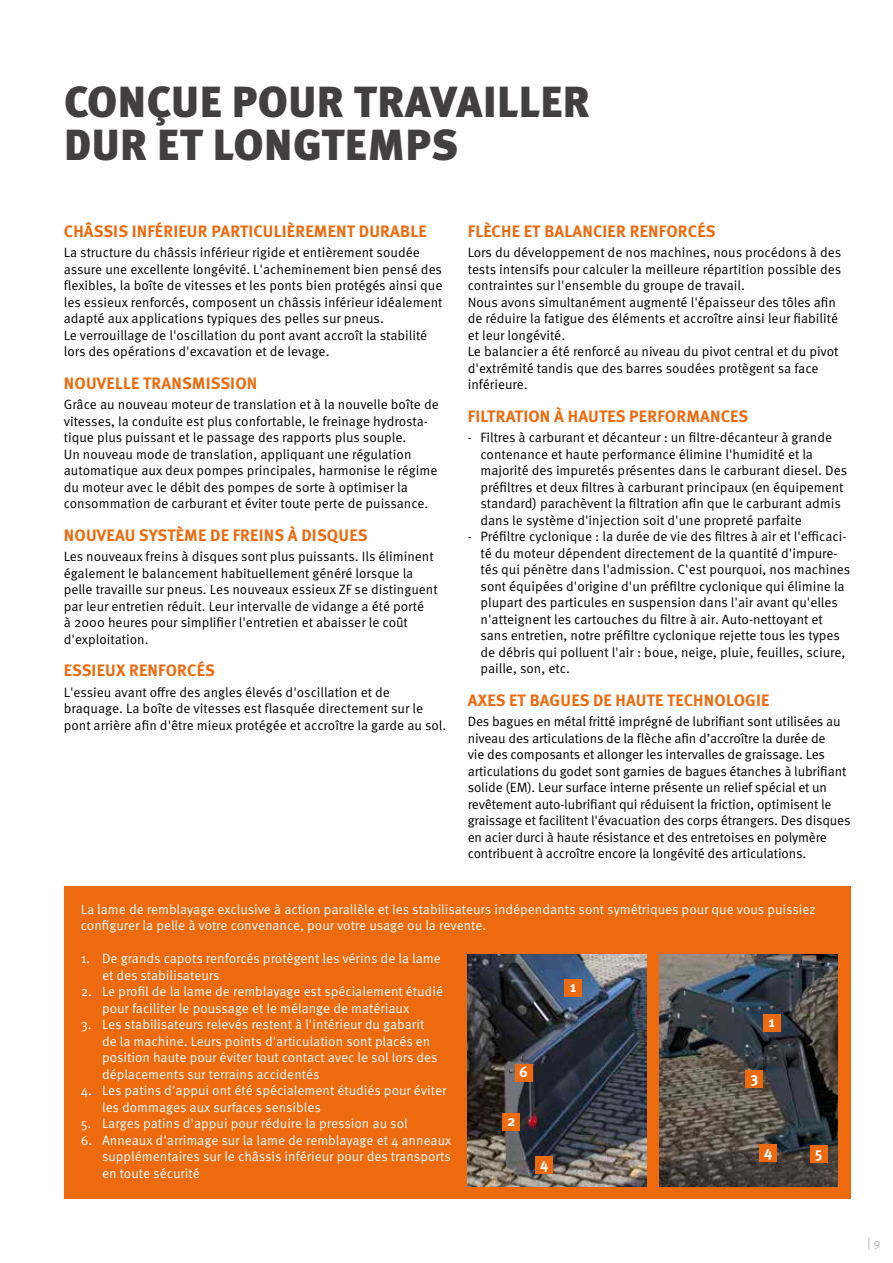
<style>
.page{position:relative;width:893px;height:1263px;background:#fff}
.page>*{position:absolute;margin:0;border:0;box-sizing:border-box;transform-origin:0 0}
.t1{font:900 43.5px/43.5px "Meta Pro";letter-spacing:.01em;color:#423f41}
.t2{font:700 16.5px "Meta Pro";letter-spacing:.01em;color:#ed6a0f}
.t3{font:700 15px "Meta Pro";color:#fff}
.t4{font:13.5px/16.5px "Meta Pro Norm";color:#000}
.t5{font:13.5px/16.5px "Meta Pro Norm";color:#fff}
.t6{font:12px "Meta Pro Norm";color:#b2b2b2}
</style>
<div class="page">
<div style="left:64px;top:887px;width:786px;height:312px;background:#ed6a0f"></div>
<img style="left:468px;top:954px;width:178px;height:232px">
<div style="left:565px;top:979px;width:17px;height:17px;background:#ed6a0f"></div>
<div style="left:503px;top:1113px;width:17px;height:17px;background:#ed6a0f"></div>
<div style="left:515px;top:1065px;width:17px;height:17px;background:#ed6a0f"></div>
<div style="left:536px;top:1156px;width:17px;height:17px;background:#ed6a0f"></div>
<img style="left:659px;top:954px;width:179px;height:233px">
<div style="left:763px;top:1015px;width:17px;height:17px;background:#ed6a0f"></div>
<div style="left:746px;top:1070px;width:17px;height:17px;background:#ed6a0f"></div>
<div style="left:760px;top:1144px;width:17px;height:17px;background:#ed6a0f"></div>
<div style="left:810px;top:1145px;width:17px;height:17px;background:#ed6a0f"></div>
<h1 class="t1" style="left:64px;top:78px;width:527px">CONÇUE POUR TRAVAILLER<br>DUR ET LONGTEMPS</h1>
<p class="t2" style="left:64px;top:218px;width:364px">CHÂSSIS INFÉRIEUR PARTICULIÈREMENT DURABLE</p>
<p class="t4" style="left:64px;top:244px;width:380px">La structure du châssis inférieur rigide et entièrement soudée assure une excellente longévité. L'acheminement bien pensé des flexibles, la boîte de vitesses et les ponts bien protégés ainsi que les essieux renforcés, composent un châssis inférieur idéalement adapté aux applications typiques des pelles sur pneus.<br>Le verrouillage de l'oscillation du pont avant accroît la stabilité lors des opérations d'excavation et de levage.</p>
<p class="t2" style="left:64px;top:370px;width:195px">NOUVELLE TRANSMISSION</p>
<p class="t4" style="left:64px;top:396px;width:377px">Grâce au nouveau moteur de translation et à la nouvelle boîte de vitesses, la conduite est plus confortable, le freinage hydrosta&shy;tique plus puissant et le passage des rapports plus souple.<br>Un nouveau mode de translation, appliquant une régulation automatique aux deux pompes principales, harmonise le régime du moteur avec le débit des pompes de sorte à optimiser la consommation de carburant et éviter toute perte de puissance.</p>
<p class="t2" style="left:64px;top:522px;width:305px">NOUVEAU SYSTÈME DE FREINS À DISQUES</p>
<p class="t4" style="left:64px;top:548px;width:375px">Les nouveaux freins à disques sont plus puissants. Ils éliminent également le balancement habituellement généré lorsque la pelle travaille sur pneus. Les nouveaux essieux ZF se distinguent par leur entretien réduit. Leur intervalle de vidange a été porté<br>à 2000 heures pour simplifier l'entretien et abaisser le coût d'exploitation.</p>
<p class="t2" style="left:64px;top:657px;width:153px">ESSIEUX RENFORCÉS</p>
<p class="t4" style="left:64px;top:683px;width:384px">L'essieu avant offre des angles élevés d'oscillation et de braquage. La boîte de vitesses est flasquée directement sur le pont arrière afin d'être mieux protégée et accroître la garde au sol.</p>
<p class="t2" style="left:468px;top:218px;width:249px">FLÈCHE ET BALANCIER RENFORCÉS</p>
<p class="t4" style="left:468px;top:244px;width:375px">Lors du développement de nos machines, nous procédons à des tests intensifs pour calculer la meilleure répartition possible des contraintes sur l'ensemble du groupe de travail.<br>Nous avons simultanément augmenté l'épaisseur des tôles afin de réduire la fatigue des éléments et accroître ainsi leur fiabilité et leur longévité.<br>Le balancier a été renforcé au niveau du pivot central et du pivot d'extrémité tandis que des barres soudées protègent sa face inférieure.</p>
<p class="t2" style="left:468px;top:403px;width:282px">FILTRATION À HAUTES PERFORMANCES</p>
<p class="t4" style="left:480px;top:429px;width:368px;text-indent:-13px">- Filtres à carburant et décanteur : un filtre-décanteur à grande contenance et haute performance élimine l'humidité et la majorité des impuretés présentes dans le carburant diesel. Des préfiltres et deux filtres à carburant principaux (en équipement standard) parachèvent la filtration afin que le carburant admis dans le système d'injection soit d'une propreté parfaite</p>
<p class="t4" style="left:480px;top:528px;width:371px;text-indent:-13px">- Préfiltre cyclonique : la durée de vie des filtres à air et l'efficaci&shy;té du moteur dépendent directement de la quantité d'impure&shy;tés qui pénètre dans l'admission. C'est pourquoi, nos machines sont équipées d'origine d'un préfiltre cyclonique qui élimine la plupart des particules en suspension dans l'air avant qu'elles n'atteignent les cartouches du filtre à air. Auto-nettoyant et sans entretien, notre préfiltre cyclonique rejette tous les types de débris qui polluent l'air : boue, neige, pluie, feuilles, sciure, paille, son, etc.</p>
<p class="t2" style="left:468px;top:687px;width:303px">AXES ET BAGUES DE HAUTE TECHNOLOGIE</p>
<p class="t4" style="left:468px;top:713px;width:384px">Des bagues en métal fritté imprégné de lubrifiant sont utilisées au niveau des articulations de la flèche afin d’accroître la durée de<br>vie des composants et allonger les intervalles de graissage. Les articulations du godet sont garnies de bagues étanches à lubrifiant solide (EM). Leur surface interne présente un relief spécial et un revêtement auto-lubrifiant qui réduisent la friction, optimisent le graissage et facilitent l'évacuation des corps étrangers. Des disques en acier durci à haute résistance et des entretoises en polymère contribuent à accroître encore la longévité des articulations.</p>
<p class="t5" style="left:81px;top:900px;width:736px">La lame de remblayage exclusive à action parallèle et les stabilisateurs indépendants sont symétriques pour que vous puissiez configurer la pelle à votre convenance, pour votre usage ou la revente.</p>
<p class="t5" style="left:102px;top:949px;width:340px;text-indent:-21px">1. De grands capots renforcés protègent les vérins de la lame et des stabilisateurs</p>
<p class="t5" style="left:102px;top:982px;width:342px;text-indent:-21px">2. Le profil de la lame de remblayage est spécialement étudié pour faciliter le poussage et le mélange de matériaux</p>
<p class="t5" style="left:102px;top:1015px;width:337px;text-indent:-21px">3. Les stabilisateurs relevés restent à l'intérieur du gabarit de la machine. Leurs points d'articulation sont placés en position haute pour éviter tout contact avec le sol lors des déplacements sur terrains accidentés</p>
<p class="t5" style="left:102px;top:1081px;width:346px;text-indent:-21px">4. Les patins d'appui ont été spécialement étudiés pour éviter les dommages aux surfaces sensibles</p>
<p class="t5" style="left:81px;top:1114px;width:328px">5. Larges patins d'appui pour réduire la pression au sol</p>
<p class="t5" style="left:102px;top:1131px;width:351px;text-align:justify;text-indent:-21px">6. Anneaux d'arrimage sur la lame de remblayage et 4 anneaux supplémentaires sur le châssis inférieur pour des transports en toute sécurité</p>
<p class="t3" style="left:570px;top:975px;width:8px">1</p>
<p class="t3" style="left:768px;top:1010px;width:8px">1</p>
<p class="t3" style="left:519px;top:1060px;width:10px">6</p>
<p class="t3" style="left:750px;top:1066px;width:10px">3</p>
<p class="t3" style="left:507px;top:1109px;width:10px">2</p>
<p class="t3" style="left:764px;top:1140px;width:10px">4</p>
<p class="t3" style="left:815px;top:1141px;width:9px">5</p>
<p class="t3" style="left:540px;top:1152px;width:10px">4</p>
<p class="t6" style="left:867px;top:1233px;width:14px">| 9</p>
</div>
